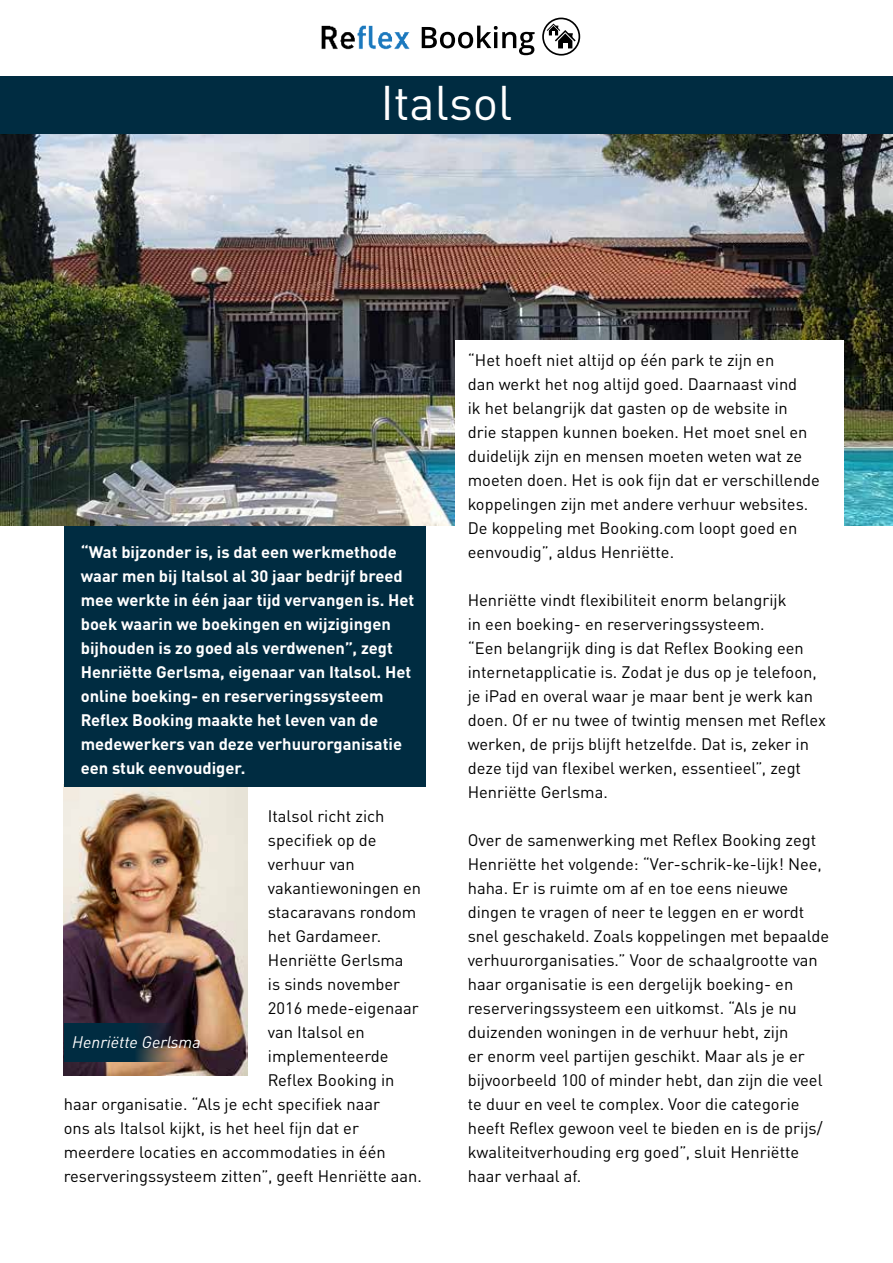
<style>
.page{position:relative;width:893px;height:1263px;background:#fff}
.page>*{position:absolute;margin:0;border:0;box-sizing:border-box;transform-origin:0 0}
.t1{font:48px "DINOT";color:#fff}
.t2{font:16.5px/24px "DINOT";color:#000}
.t3{font:700 16.5px/24px "DINOT";color:#fff}
.t4{font:italic 16.5px "DINOT";color:#fff}
</style>
<div class="page">
<img style="left:64px;top:787px;width:183px;height:289px">
<svg style="left:64px;top:1024px;width:128px;height:38px;background:#1b313e"></svg>
<div style="left:64px;top:517px;width:361px;height:270px;background:#002c41"></div>
<img style="left:0;top:134px;width:893px;height:392px">
<div style="left:0;top:77px;width:893px;height:57px;background:#002c41"></div>
<svg style="left:543px;top:18px;width:37px;height:36px"></svg>
<svg style="left:547px;top:24px;width:29px;height:25px"></svg>
<div style="left:542px;top:17px;width:38px;height:39px;border:2px solid #000;border-radius:50%"></div>
<svg style="left:422px;top:26px;width:113px;height:29px"></svg>
<img style="left:321px;top:25px;width:89px;height:25px">
<div style="left:455px;top:340px;width:388px;height:272px;background:#fff"></div>
<h1 class="t1" style="left:380px;top:70px;width:134px">Italsol</h1>
<p class="t3" style="left:81px;top:540px;width:335px">“Wat bijzonder is, is dat een werkmethode waar men bij Italsol al 30 jaar bedrijf breed mee werkte in één jaar tijd vervangen is. Het boek waarin we boekingen en wijzigingen bijhouden is zo goed als verdwenen”, zegt Henriëtte Gerlsma, eigenaar van Italsol. Het online boeking- en reserveringssysteem Reflex Booking maakte het leven van de medewerkers van deze verhuurorganisatie een stuk eenvoudiger.</p>
<p class="t2" style="left:268px;top:804px;width:118px">Italsol richt zich</p>
<p class="t2" style="left:268px;top:828px;width:110px">specifiek op de</p>
<p class="t2" style="left:268px;top:852px;width:89px">verhuur van</p>
<p class="t2" style="left:268px;top:876px;width:155px">vakantiewoningen en</p>
<p class="t2" style="left:268px;top:900px;width:150px">stacaravans rondom</p>
<p class="t2" style="left:268px;top:924px;width:115px">het Gardameer.</p>
<p class="t2" style="left:268px;top:948px;width:137px">Henriëtte Gerlsma</p>
<p class="t2" style="left:268px;top:972px;width:134px">is sinds november</p>
<p class="t2" style="left:268px;top:996px;width:152px">2016 mede-eigenaar</p>
<p class="t2" style="left:268px;top:1020px;width:98px">van Italsol en</p>
<p class="t2" style="left:268px;top:1044px;width:122px">implementeerde</p>
<p class="t2" style="left:268px;top:1068px;width:128px">Reflex Booking in</p>
<p class="t2" style="left:64px;top:1092px;width:318px">haar organisatie. “Als je echt specifiek naar</p>
<p class="t2" style="left:64px;top:1116px;width:297px">ons als Italsol kijkt, is het heel fijn dat er</p>
<p class="t2" style="left:64px;top:1140px;width:323px">meerdere locaties en accommodaties in één</p>
<p class="t2" style="left:64px;top:1164px;width:360px">reserveringssysteem zitten”, geeft Henriëtte aan.</p>
<p class="t4" style="left:72px;top:1032px;width:130px">Henriëtte Gerlsma</p>
<p class="t2" style="left:468px;top:348px;width:354px">“Het hoeft niet altijd op één park te zijn en<br>dan werkt het nog altijd goed. Daarnaast vind<br>ik het belangrijk dat gasten op de website in drie stappen kunnen boeken. Het moet snel en duidelijk zijn en mensen moeten weten wat ze moeten doen. Het is ook fijn dat er verschillende koppelingen zijn met andere verhuur websites.<br>De koppeling met Booking.com loopt goed en eenvoudig”, aldus Henriëtte.</p>
<p class="t2" style="left:468px;top:588px;width:360px">Henriëtte vindt flexibiliteit enorm belangrijk<br>in een boeking- en reserveringssysteem.<br>“Een belangrijk ding is dat Reflex Booking een internetapplicatie is. Zodat je dus op je telefoon, je iPad en overal waar je maar bent je werk kan doen. Of er nu twee of twintig mensen met Reflex werken, de prijs blijft hetzelfde. Dat is, zeker in deze tijd van flexibel werken, essentieel”, zegt Henriëtte Gerlsma.</p>
<p class="t2" style="left:468px;top:828px;width:363px">Over de samenwerking met Reflex Booking zegt Henriëtte het volgende: “Ver-schrik-ke-lijk! Nee, haha. Er is ruimte om af en toe eens nieuwe dingen te vragen of neer te leggen en er wordt snel geschakeld. Zoals koppelingen met bepaalde verhuurorganisaties.” Voor de schaalgrootte van haar organisatie is een dergelijk boeking- en reserveringssysteem een uitkomst. “Als je nu duizenden woningen in de verhuur hebt, zijn<br>er enorm veel partijen geschikt. Maar als je er bijvoorbeeld 100 of minder hebt, dan zijn die veel te duur en veel te complex. Voor die categorie heeft Reflex gewoon veel te bieden en is de prijs/ kwaliteitverhouding erg goed”, sluit Henriëtte haar verhaal af.</p>
</div>
